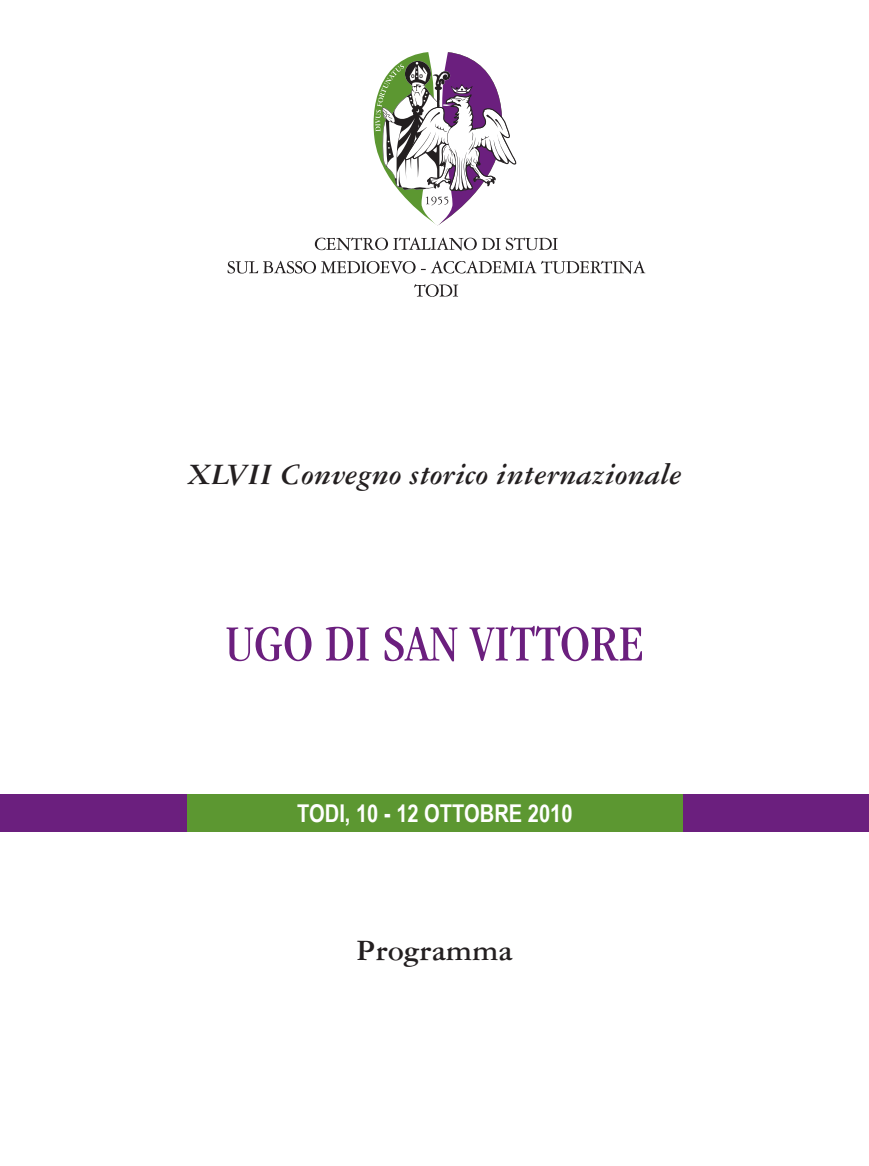
<style>
.page{position:relative;width:869px;height:1166px;background:#fff}
.page>*{position:absolute;margin:0;border:0;box-sizing:border-box;transform-origin:0 0}
.t1{font:condensed 52.5px "ITC Garamond Std";color:#6b1f7e}
.t2{font:italic 700 31.5px "Garamond 3 LT Std";color:#231f20}
.t3{font:700 31.5px "Garamond 3 LT Std";color:#231f20}
.t4{font:700 24.5px "Arial Narrow";color:#fff}
</style>
<div class="page">
<svg style="left:227px;top:237px;width:418px;height:60px"></svg>
<svg style="left:373px;top:52px;width:144px;height:174px"></svg>
<div style="left:186px;top:794px;width:497px;height:37px;background:#5c9731"></div>
<div style="left:0;top:794px;width:186px;height:37px;background:#6b1f7e"></div>
<div style="left:683px;top:794px;width:185px;height:37px;background:#6b1f7e"></div>
<p class="t2" style="left:187px;top:457px;width:495px">XLVII Convegno storico internazionale</p>
<p class="t1" style="left:225px;top:615px;width:420px">UGO DI SAN VITTORE</p>
<p class="t4" style="left:297px;top:795px;width:277px">TODI, 10 - 12 OTTOBRE 2010</p>
<p class="t3" style="left:356px;top:933px;width:157px">Programma</p>
</div>
